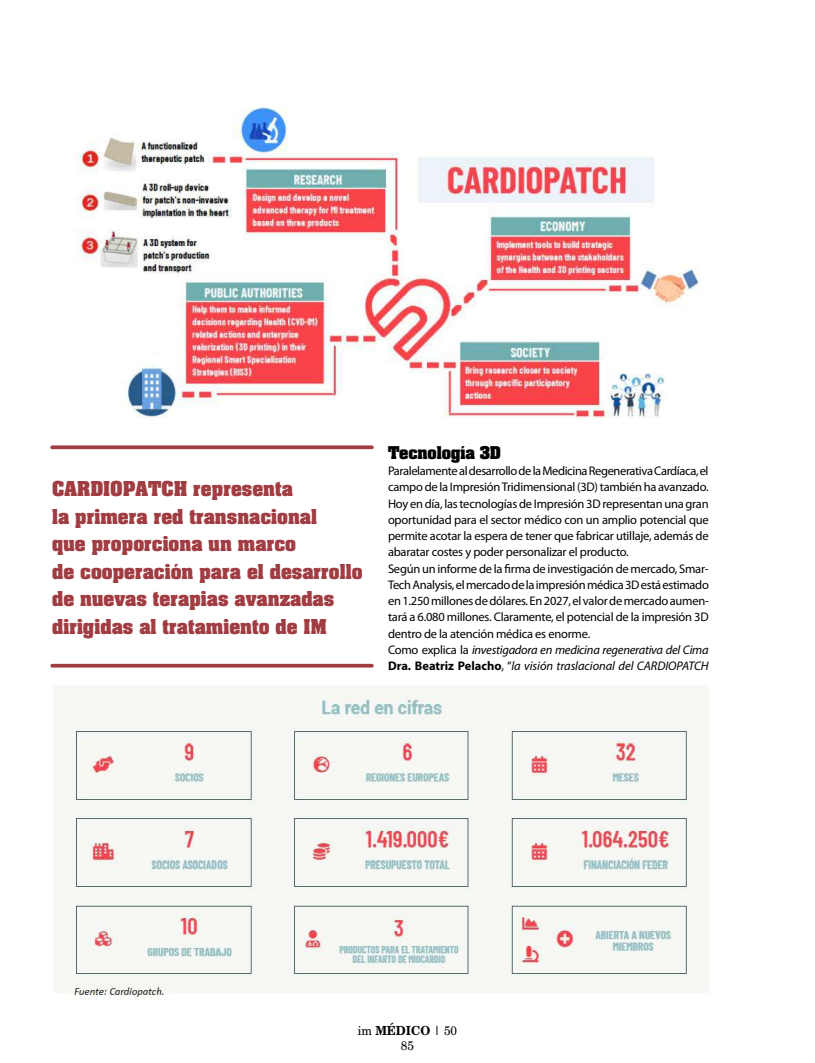
<style>
.page{position:relative;width:815px;height:1063px;background:#fff}
.page>*{position:absolute;margin:0;border:0;box-sizing:border-box;transform-origin:0 0}
.t1{font:700 17.5px/27.5px "Aardvark";color:#a13d42}
.t2{font:700 15px "Aardvark";letter-spacing:-.01em;color:#000}
.t3{font:12.5px/16.2px "Myriad Pro";letter-spacing:-.02em;color:#000}
.t4{font:12.5px/15px "New Brunswick";color:#000;text-align:center;scale:.95 1}
.s1{font-style:italic}
.s2{font-weight:700}
</style>
<div class="page">
<svg style="left:52px;top:445px;width:320px;height:4px"></svg>
<svg style="left:52px;top:664px;width:320px;height:4px"></svg>
<img style="left:77px;top:107px;width:622px;height:311px">
<img style="left:53px;top:685px;width:656px;height:315px">
<h1 class="t1" style="left:52px;top:475px;width:312px">CARDIOPATCH representa<br>la primera red transnacional<br>que proporciona un marco<br>de cooperación para el desarrollo de nuevas terapias avanzadas dirigidas al tratamiento de IM</h1>
<p class="t2" style="left:388px;top:442px;width:115px">Tecnología 3D</p>
<p class="t3" style="left:388px;top:463px;width:322px">Paralelamente al desarrollo de la Medicina Regenerativa Cardíaca, el campo de la Impresión Tridimensional (3D) también ha avanzado.<br>Hoy en día, las tecnologías de Impresión 3D representan una gran oportunidad para el sector médico con un amplio potencial que permite acotar la espera de tener que fabricar utillaje, además de abaratar costes y poder personalizar el producto.<br>Según un informe de la firma de investigación de mercado, Smar-Tech Analysis, el mercado de la impresión médica 3D está estimado en 1.250 millones de dólares. En 2027, el valor de mercado aumen&shy;tará a 6.080 millones. Claramente, el potencial de la impresión 3D dentro de la atención médica es enorme.<br>Como explica la <span class="s1">investigadora en medicina regenerativa del Cima </span><span class="s2">Dra. Beatriz Pelacho</span>, “<span class="s1">la visión traslacional del CARDIOPATCH</span></p>
<p class="t4" style="left:358px;top:1023px;width:106px">im <span class="s2">MÉDICO</span> | 50<br>85</p>
</div>
